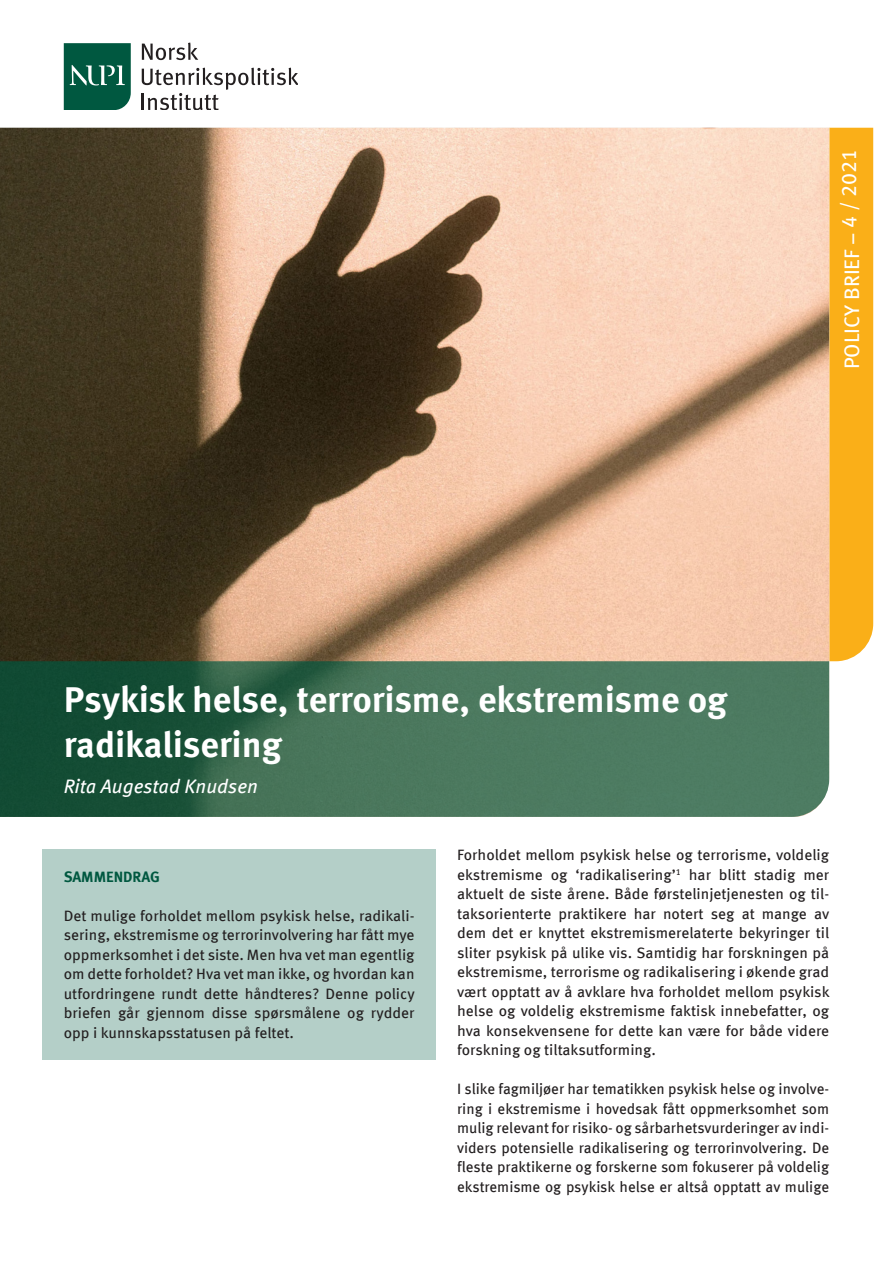
<style>
.page{position:relative;width:893px;height:1263px;background:#fff}
.page>*{position:absolute;margin:0;border:0;box-sizing:border-box;transform-origin:0 0}
.t1{font:700 36px/45px "Meta Offc Pro";letter-spacing:-.005em;color:#fff}
.t2{font:21px "Meta Offc Pro";color:#fff}
.t3{font:italic 19.5px "Meta Offc Pro";color:#fff}
.Mengdetekst{font:15px/19.5px "Meta Offc Pro";color:#231f20;text-align:justify}
.t4{font:700 15px "Meta Offc Pro";color:#005840}
</style>
<div class="page">
<div style="left:829px;top:128px;width:44px;height:533px;background:#faaf18"></div>
<img style="left:0;top:128px;width:829px;height:533px">
<svg style="left:0;top:661px;width:829px;height:156px;background:#3c6c52"></svg>
<div style="left:43px;top:849px;width:393px;height:210px;background:#b4cfc8"></div>
<svg style="left:64px;top:43px;width:67px;height:67px;background:#186751"></svg>
<svg style="left:142px;top:43px;width:56px;height:17px"></svg>
<svg style="left:142px;top:68px;width:156px;height:42px"></svg>
<p class="t2" style="left:836px;top:369px;width:222px;rotate:-90deg">POLICY BRIEF – 4 / 2021</p>
<p class="t1" style="left:64px;top:675px;width:665px">Psykisk helse, terrorisme, ekstremisme og radikalisering</p>
<p class="t3" style="left:64px;top:772px;width:196px">Rita Augestad Knudsen</p>
<p class="t4" style="left:64px;top:864px;width:98px">SAMMENDRAG</p>
<p class="Mengdetekst" style="left:64px;top:904px;width:352px">Det mulige forholdet mellom psykisk helse, radikali&shy;sering, ekstremisme og terrorinvolvering har fått mye oppmerksomhet i det siste. Men hva vet man egentlig om dette forholdet? Hva vet man ikke, og hvordan kan utfordringene rundt dette håndteres? Denne policy briefen går gjennom disse spørsmålene og rydder opp i kunnskapsstatusen på feltet.</p>
<p class="Mengdetekst" style="left:457px;top:844px;width:374px">Forholdet mellom psykisk helse og terrorisme, voldelig ekstremisme og ‘radikalisering’<sup>1</sup> har blitt stadig mer aktuelt de siste årene. Både førstelinjetjenesten og til&shy;taksorienterte praktikere har notert seg at mange av dem det er knyttet ekstremismerelaterte bekyringer til sliter psykisk på ulike vis. Samtidig har forskningen på ekstremisme, terrorisme og radikalisering i økende grad vært opptatt av å avklare hva forholdet mellom psykisk helse og voldelig ekstremisme faktisk innebefatter, og hva konsekvensene for dette kan være for både videre forskning og tiltaksutforming.</p>
<p class="Mengdetekst" style="left:457px;top:1078px;width:374px">I slike fagmiljøer har tematikken psykisk helse og involve&shy;ring i ekstremisme i hovedsak fått oppmerksomhet som mulig relevant for risiko- og sårbarhetsvurderinger av indi&shy;viders potensielle radikalisering og terrorinvolvering. De fleste praktikerne og forskerne som fokuserer på voldelig ekstremisme og psykisk helse er altså opptatt av mulige</p>
</div>
